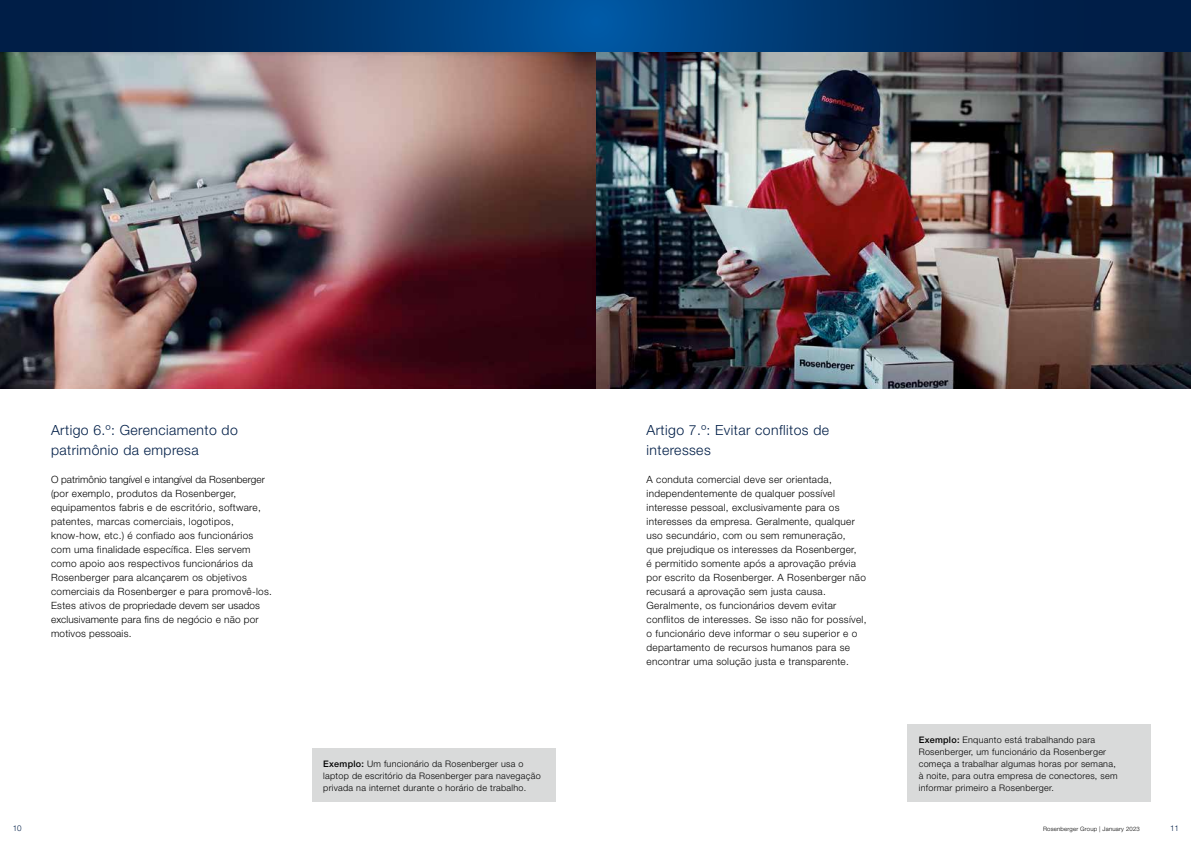
<style>
.page{position:relative;width:1191px;height:842px;background:#fff}
.page>*{position:absolute;margin:0;border:0;box-sizing:border-box;transform-origin:0 0}
.t1{font:300 14px/20px "Helvetica Neue LT Pro";letter-spacing:.03em;color:#001e47}
.t2{font:300 10px/14px "Helvetica Neue LT Pro";letter-spacing:.03em;color:#000}
.t3{font:300 9px/12px "Helvetica Neue LT Pro";letter-spacing:.03em;color:#000}
.t4{font:300 8px "Helvetica Neue LT Pro";color:#001e47}
.t5{font:300 6px "Helvetica Neue LT Pro";letter-spacing:.03em;color:#000}
.s1{font-weight:500}
</style>
<div class="page">
<img style="left:0;top:51px;width:1191px;height:337px">
<div style="left:312px;top:748px;width:244px;height:54px;background:#d9dada"></div>
<div style="left:907px;top:724px;width:244px;height:78px;background:#d9dada"></div>
<svg style="left:0;top:0;width:1191px;height:51px;background:#003267"></svg>
<h1 class="t1" style="left:51px;top:420px;width:188px">Artigo 6.º: Gerenciamento do patrimônio da empresa</h1>
<p class="t2" style="left:51px;top:472px;width:222px">O patrimônio tangível e intangível da Rosenberger (por exemplo, produtos da Rosenberger, equipamentos fabris e de escritório, software, patentes, marcas comerciais, logotipos, know-how, etc.) é confiado aos funcionários com uma finalidade específica. Eles servem como apoio aos respectivos funcionários da Rosenberger para alcançarem os objetivos comerciais da Rosenberger e para promovê-los.<br>Estes ativos de propriedade devem ser usados exclusivamente para fins de negócio e não por motivos pessoais.</p>
<p class="t3" style="left:323px;top:757px;width:219px"><span class="s1">Exemplo:</span> Um funcionário da Rosenberger usa o laptop de escritório da Rosenberger para navegação privada na internet durante o horário de trabalho.</p>
<h1 class="t1" style="left:646px;top:420px;width:184px">Artigo 7.º: Evitar conflitos de interesses</h1>
<p class="t2" style="left:646px;top:472px;width:221px">A conduta comercial deve ser orientada, independentemente de qualquer possível interesse pessoal, exclusivamente para os interesses da empresa. Geralmente, qualquer uso secundário, com ou sem remuneração,<br>que prejudique os interesses da Rosenberger,<br>é permitido somente após a aprovação prévia por escrito da Rosenberger. A Rosenberger não recusará a aprovação sem justa causa.<br>Geralmente, os funcionários devem evitar conflitos de interesses. Se isso não for possível, o funcionário deve informar o seu superior e o departamento de recursos humanos para se encontrar uma solução justa e transparente.</p>
<p class="t3" style="left:918px;top:733px;width:200px"><span class="s1">Exemplo:</span> Enquanto está trabalhando para Rosenberger, um funcionário da Rosenberger começa a trabalhar algumas horas por semana, à noite, para outra empresa de conectores, sem informar primeiro a Rosenberger.</p>
<p class="t4" style="left:13px;top:823px;width:10px">10</p>
<p class="t5" style="left:1043px;top:825px;width:98px">Rosenberger Group | January 2023</p>
<p class="t4" style="left:1170px;top:823px;width:10px">11</p>
</div>
